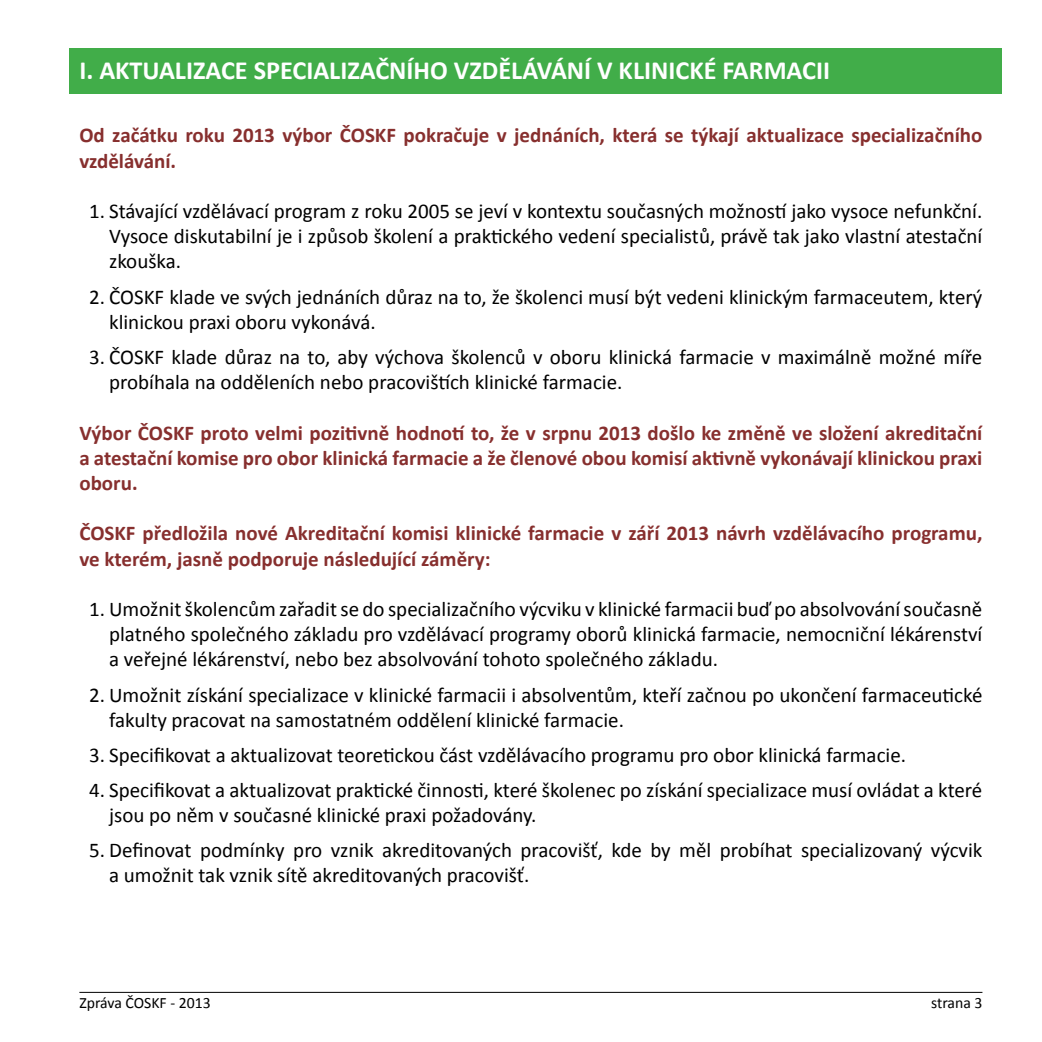
<style>
.page{position:relative;width:1042px;height:1042px;background:#fff}
.page>*{position:absolute;margin:0;border:0;box-sizing:border-box;transform-origin:0 0}
.t1{font:700 26.25px "Calibri";color:#fff}
.t2{font:21px/25.2px "Calibri";color:#000}
.t3{font:700 21px/25.2px "Calibri";color:#872f2e}
.t4{font:15.75px "Calibri";color:#000}
</style>
<div class="page">
<hr style="left:79px;top:992px;width:903px;height:1px;background:#000">
<div style="left:69px;top:48px;width:933px;height:46px;background:#41ad49"></div>
<p class="t1" style="left:79px;top:54px;width:752px">I. AKTUALIZACE SPECIALIZAČNÍHO VZDĚLÁVÁNÍ V KLINICKÉ FARMACII</p>
<p class="t3" style="left:79px;top:123px;width:904px">Od začátku roku 2013 výbor ČOSKF pokračuje v jednáních, která se týkají aktualizace specializačního vzdělávání.</p>
<p class="t2" style="left:109px;top:198px;width:875px;text-align:justify;text-indent:-20px">1. Stávající vzdělávací program z roku 2005 se jeví v kontextu současných možností jako vysoce nefunkční.<br>Vysoce diskutabilní je i způsob školení a praktického vedení specialistů, právě tak jako vlastní atestační zkouška.</p>
<p class="t2" style="left:109px;top:284px;width:875px;text-indent:-20px">2. ČOSKF klade ve svých jednáních důraz na to, že školenci musí být vedeni klinickým farmaceutem, který klinickou praxi oboru vykonává.</p>
<p class="t2" style="left:109px;top:344px;width:875px;text-indent:-20px">3. ČOSKF klade důraz na to, aby výchova školenců v oboru klinická farmacie v maximálně možné míře probíhala na odděleních nebo pracovištích klinické farmacie.</p>
<p class="t3" style="left:79px;top:420px;width:904px;text-align:justify">Výbor ČOSKF proto velmi pozitivně hodnotí to, že v srpnu 2013 došlo ke změně ve složení akreditační a atestační komise pro obor klinická farmacie a že členové obou komisí aktivně vykonávají klinickou praxi oboru.</p>
<p class="t3" style="left:79px;top:521px;width:904px">ČOSKF předložila nové Akreditační komisi klinické farmacie v září 2013 návrh vzdělávacího programu, ve kterém, jasně podporuje následující záměry:</p>
<p class="t2" style="left:109px;top:596px;width:875px;text-align:justify;text-indent:-20px">1. Umožnit školencům zařadit se do specializačního výcviku v klinické farmacii buď po absolvování současně platného společného základu pro vzdělávací programy oborů klinická farmacie, nemocniční lékárenství a veřejné lékárenství, nebo bez absolvování tohoto společného základu.</p>
<p class="t2" style="left:109px;top:682px;width:875px;text-indent:-20px">2. Umožnit získání specializace v klinické farmacii i absolventům, kteří začnou po ukončení farmaceutické fakulty pracovat na samostatném oddělení klinické farmacie.</p>
<p class="t2" style="left:89px;top:742px;width:818px">3. Specifikovat a aktualizovat teoretickou část vzdělávacího programu pro obor klinická farmacie.</p>
<p class="t2" style="left:109px;top:777px;width:875px;text-indent:-20px">4. Specifikovat a aktualizovat praktické činnosti, které školenec po získání specializace musí ovládat a které jsou po něm v současné klinické praxi požadovány.</p>
<p class="t2" style="left:109px;top:838px;width:875px;text-indent:-20px">5. Definovat podmínky pro vznik akreditovaných pracovišť, kde by měl probíhat specializovaný výcvik a umožnit tak vznik sítě akreditovaných pracovišť.</p>
<p class="t4" style="left:79px;top:992px;width:133px">Zpráva ČOSKF - 2013</p>
<p class="t4" style="left:931px;top:992px;width:53px">strana 3</p>
</div>
